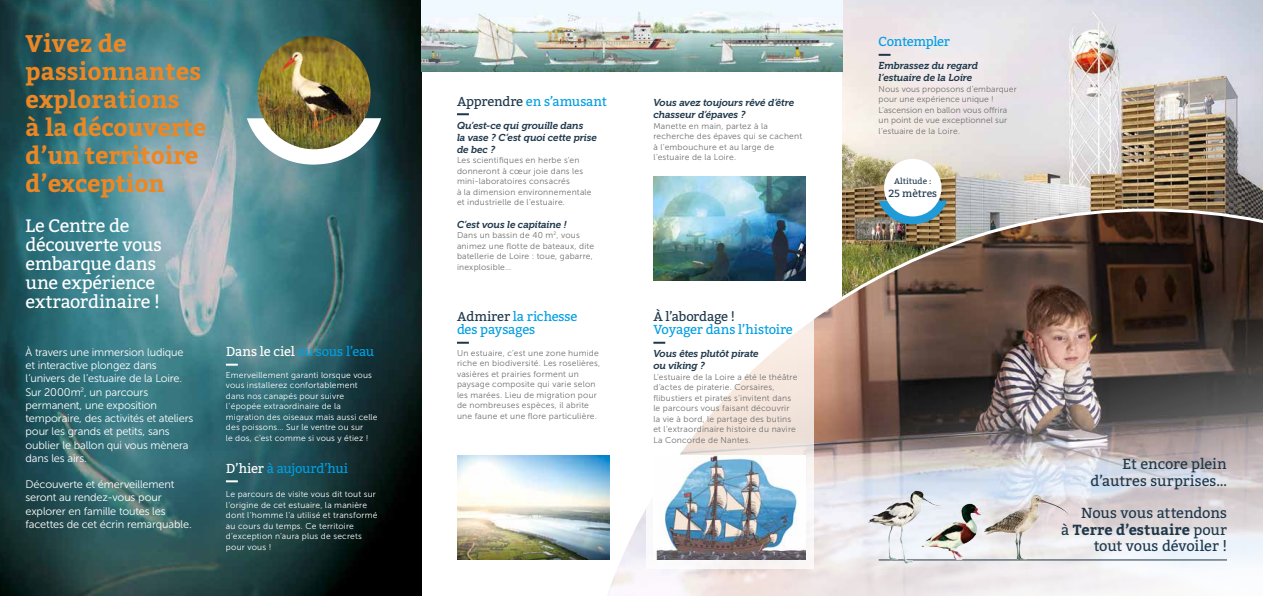
<style>
.page{position:relative;width:1263px;height:596px;background:#fff}
.page>*{position:absolute;margin:0;border:0;box-sizing:border-box;transform-origin:0 0}
.t1{font:700 24px/28px "Bitter";color:#ed8724}
.t2{font:18px/19px "Bitter";letter-spacing:-.01em;color:#fff}
.t3{font:14.6px/16.4px "Bitter";letter-spacing:-.005em;color:#1e384b;text-align:right}
.t4{font:13px/13px "Bitter";letter-spacing:-.01em;color:#009fe3}
.t5{font:13px "Bitter";letter-spacing:-.025em;color:#1e384b}
.t6{font:13px "Bitter";letter-spacing:-.03em;color:#009fe3}
.t7{font:11px/13.2px "Museo Sans 300";letter-spacing:-.01em;color:#fff}
.t8{font:10.4px "Bitter";color:#1e384b}
.t9{font:italic 10px/12px "Museo 700";letter-spacing:-.01em;color:#1e384b}
.t10{font:8.5px/10.5px "Museo Sans 300";letter-spacing:.025em;color:#706f6f}
.t11{font:8.5px/10.5px "Museo Sans 300";letter-spacing:.02em;color:#fff}
.t12{font:8.3px "Bitter";color:#1e384b}
.s1{color:#fff}
.s2{color:#1e384b}
.s3{font-weight:700}
</style>
<div class="page">
<img style="left:842px;top:0;width:421px;height:208px">
<img style="left:572px;top:208px;width:691px;height:352px">
<img style="left:581px;top:280px;width:682px;height:315px">
<svg style="left:646px;top:301px;width:168px;height:267px"></svg>
<img style="left:0;top:0;width:421px;height:595px">
<svg style="left:247px;top:118px;width:134px;height:46px"></svg>
<img style="left:257px;top:36px;width:114px;height:113px;border-radius:57px">
<svg style="left:226px;top:363px;width:12px;height:2px"></svg>
<svg style="left:226px;top:480px;width:12px;height:2px"></svg>
<svg style="left:457px;top:341px;width:12px;height:2px"></svg>
<svg style="left:457px;top:113px;width:12px;height:2px"></svg>
<svg style="left:653px;top:341px;width:12px;height:2px"></svg>
<svg style="left:879px;top:54px;width:11px;height:2px"></svg>
<svg style="left:879px;top:200px;width:68px;height:24px"></svg>
<div style="left:884px;top:159px;width:57px;height:57px;background:#fff;border-radius:50%"></div>
<img style="left:457px;top:455px;width:153px;height:104px">
<img style="left:653px;top:176px;width:153px;height:104px">
<img style="left:653px;top:455px;width:153px;height:104px">
<img style="left:421px;top:0;width:421px;height:72px">
<hr style="left:879px;top:559px;width:348px;height:1px;background:#1e384b">
<img style="left:921px;top:503px;width:46px;height:56px">
<img style="left:994px;top:494px;width:41px;height:29px">
<img style="left:868px;top:490px;width:47px;height:33px">
<h1 class="t1" style="left:26px;top:29px;width:182px">Vivez de passionnantes explorations<br>à la découverte d’un territoire d’exception</h1>
<h2 class="t2" style="left:26px;top:216px;width:138px">Le Centre de découverte vous embarque dans une expérience extraordinaire !</h2>
<p class="t7" style="left:26px;top:345px;width:169px">À travers une immersion ludique et interactive plongez dans l’univers de l’estuaire de la Loire.<br>Sur 2000m<sup>2</sup>, un parcours permanent, une exposition temporaire, des activités et ateliers pour les grands et petits, sans oublier le ballon qui vous mènera dans les airs.</p>
<p class="t7" style="left:26px;top:477px;width:168px">Découverte et émerveillement seront au rendez-vous pour explorer en famille toutes les facettes de cet écrin remarquable.</p>
<h3 class="t4" style="left:226px;top:345px;width:150px"><span class="s1">Dans le ciel</span> ou sous l’eau</h3>
<p class="t11" style="left:226px;top:369px;width:153px">Emerveillement garanti lorsque vous vous installerez confortablement dans nos canapés pour suivre l’épopée extraordinaire de la migration des oiseaux mais aussi celle des poissons… Sur le ventre ou sur<br>le dos, c’est comme si vous y étiez !</p>
<h3 class="t4" style="left:226px;top:461px;width:124px"><span class="s1">D’hier</span> à aujourd’hui</h3>
<p class="t11" style="left:226px;top:488px;width:153px">Le parcours de visite vous dit tout sur l’origine de cet estuaire, la manière dont l’homme l’a utilisé et transformé au cours du temps. Ce territoire d’exception n’aura plus de secrets pour vous !</p>
<h3 class="t4" style="left:457px;top:95px;width:151px"><span class="s2">Apprendre</span> en s’amusant</h3>
<p class="t9" style="left:457px;top:119px;width:142px">Qu’est-ce qui grouille dans<br>la vase ? C’est quoi cette prise de bec ?</p>
<p class="t10" style="left:457px;top:155px;width:136px">Les scientifiques en herbe s’en donneront à cœur joie dans les mini-laboratoires consacrés<br>à la dimension environnementale et industrielle de l’estuaire.</p>
<p class="t9" style="left:457px;top:218px;width:111px">C’est vous le capitaine !</p>
<p class="t10" style="left:457px;top:230px;width:139px">Dans un bassin de 40 m<sup>2</sup>, vous animez une flotte de bateaux, dite batellerie de Loire : toue, gabarre, inexplosible…</p>
<h3 class="t4" style="left:457px;top:310px;width:122px"><span class="s2">Admirer</span> la richesse des paysages</h3>
<p class="t10" style="left:457px;top:347px;width:145px">Un estuaire, c’est une zone humide riche en biodiversité. Les roselières, vasières et prairies forment un paysage composite qui varie selon les marées. Lieu de migration pour de nombreuses espèces, il abrite une faune et une flore particulière.</p>
<p class="t9" style="left:653px;top:97px;width:142px">Vous avez toujours rêvé d’être chasseur d’épaves ?</p>
<p class="t10" style="left:653px;top:120px;width:150px">Manette en main, partez à la recherche des épaves qui se cachent à l’embouchure et au large de l’estuaire de la Loire.</p>
<h3 class="t5" style="left:653px;top:309px;width:83px">À l’abordage !</h3>
<h3 class="t4" style="left:653px;top:323px;width:141px">Voyager dans l’histoire</h3>
<p class="t9" style="left:653px;top:347px;width:107px">Vous êtes plutôt pirate ou viking ?</p>
<p class="t10" style="left:653px;top:371px;width:146px">L’estuaire de la Loire a été le théâtre d’actes de piraterie. Corsaires, flibustiers et pirates s’invitent dans le parcours vous faisant découvrir la vie à bord, le partage des butins et l’extraordinaire histoire du navire La Concorde de Nantes.</p>
<h3 class="t6" style="left:879px;top:34px;width:73px">Contempler</h3>
<p class="t9" style="left:879px;top:60px;width:101px">Embrassez du regard l’estuaire de la Loire</p>
<p class="t10" style="left:879px;top:84px;width:140px">Nous vous proposons d’embarquer pour une expérience unique !<br>L’ascension en ballon vous offrira un point de vue exceptionnel sur l’estuaire de la Loire.</p>
<p class="t12" style="left:894px;top:176px;width:39px">Altitude :</p>
<p class="t8" style="left:888px;top:187px;width:50px">25 mètres</p>
<h3 class="t3" style="left:1090px;top:456px;width:138px">Et encore plein d’autres surprises…</h3>
<h3 class="t3" style="left:1061px;top:505px;width:167px">Nous vous attendons<br>à <span class="s3">Terre d’estuaire</span> pour tout vous dévoiler !</h3>
</div>
